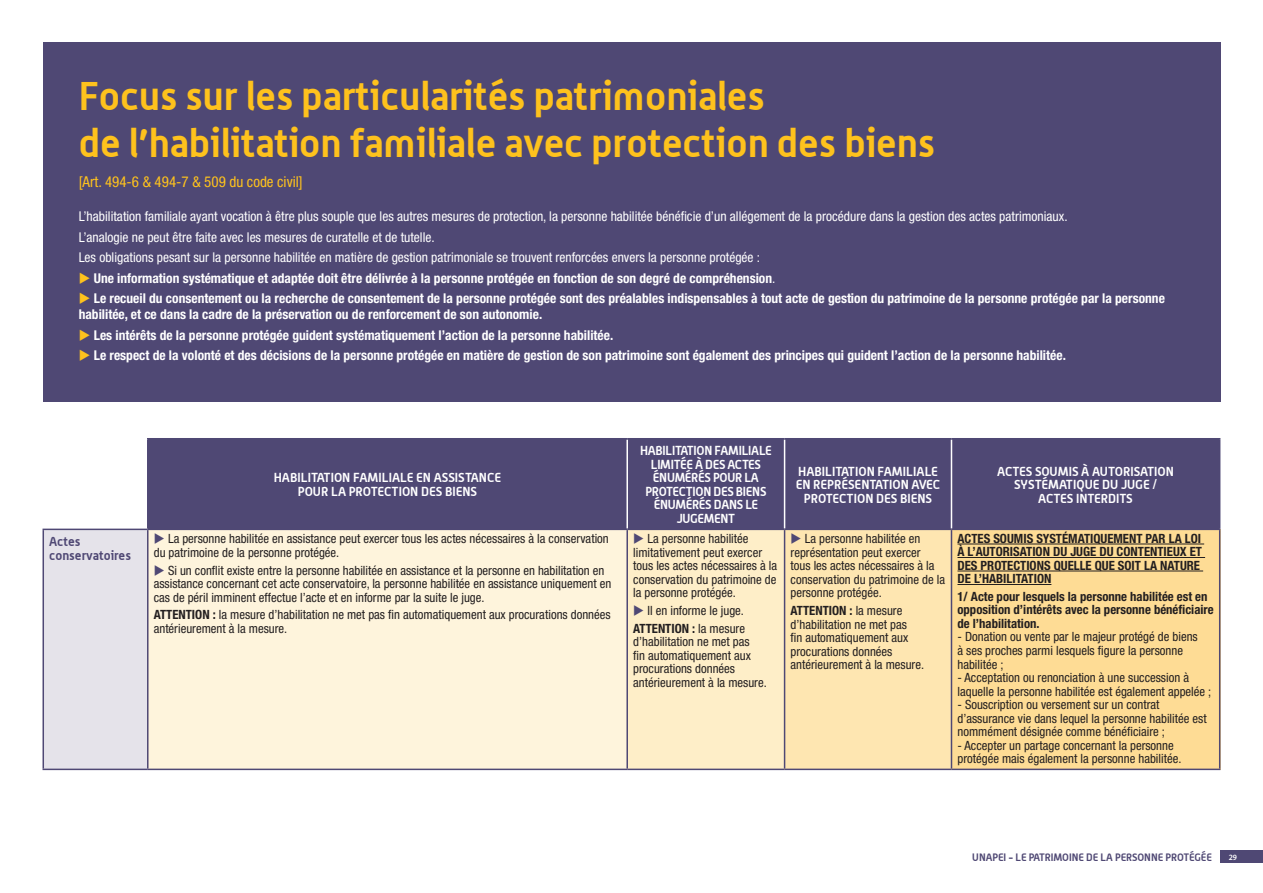
<style>
.page{position:relative;width:1263px;height:893px;background:#fff}
.page>*{position:absolute;margin:0;border:0;box-sizing:border-box;transform-origin:0 0}
.t1{font:700 39px/46.8px "Alwyn";color:#fec21d}
.t2{font:condensed 15px "Helvetica Neue LT Pro";color:#fec21d}
.t3{font:700 condensed 13.5px/16.2px "Helvetica Neue LT Pro";color:#fff}
.t4{font:condensed 13.5px/20.4px "Helvetica Neue LT Pro";color:#fff}
.t5{font:condensed 12.75px/13.5px "Helvetica Neue LT Pro";color:#231f20}
.t6{font:700 12.75px "Alwyn";color:#fff}
.t7{font:700 condensed 12.75px/13.5px "Helvetica Neue LT Pro";color:#231f20}
.t8{font:700 12.75px/13.5px "Alwyn";color:#4f4874}
.t9{font:700 10.5px "Alwyn";color:#4f4874}
.t10{font:600 8.1px "Myriad Pro";color:#fff;scale:.96 1}
.s1{color:#fec21d}
.s2{font-weight:400}
.s3{color:#4f4874}
.s4{font-weight:700}
</style>
<div class="page">
<div style="left:1220px;top:850px;width:43px;height:13px;background:#4f4874"></div>
<div style="left:148px;top:529px;width:479px;height:241px;background:#fef4dc"></div>
<div style="left:627px;top:529px;width:157px;height:241px;background:#feeec8"></div>
<div style="left:784px;top:529px;width:167px;height:241px;background:#fee6b1"></div>
<div style="left:951px;top:529px;width:270px;height:241px;background:#fedc95"></div>
<div style="left:43px;top:43px;width:1178px;height:359px;background:#4f4874"></div>
<div style="left:149px;top:439px;width:1070px;height:90px;background:#4f4874"></div>
<div style="left:43px;top:529px;width:105px;height:240px;background:#e5e3ea"></div>
<hr style="left:147px;top:439px;width:2px;height:90px;background:#4f4874">
<hr style="left:626px;top:439px;width:2px;height:90px;background:#fff">
<hr style="left:784px;top:439px;width:1px;height:90px;background:#fff">
<hr style="left:951px;top:439px;width:1px;height:90px;background:#fff">
<hr style="left:147px;top:438px;width:480px;height:1px;background:#4f4874">
<hr style="left:627px;top:438px;width:157px;height:1px;background:#4f4874">
<hr style="left:784px;top:438px;width:167px;height:1px;background:#4f4874">
<hr style="left:951px;top:438px;width:269px;height:1px;background:#4f4874">
<hr style="left:1219px;top:439px;width:1px;height:90px;background:#4f4874">
<hr style="left:148px;top:529px;width:479px;height:1px;background:#4f4874">
<hr style="left:627px;top:529px;width:157px;height:1px;background:#4f4874">
<hr style="left:784px;top:529px;width:167px;height:1px;background:#4f4874">
<hr style="left:951px;top:529px;width:269px;height:1px;background:#4f4874">
<hr style="left:43px;top:529px;width:105px;height:1px;background:#4f4874">
<hr style="left:43px;top:530px;width:1px;height:239px;background:#4f4874">
<hr style="left:147px;top:530px;width:2px;height:239px;background:#4f4874">
<hr style="left:626px;top:530px;width:2px;height:239px;background:#4f4874">
<hr style="left:784px;top:530px;width:1px;height:239px;background:#4f4874">
<hr style="left:951px;top:530px;width:1px;height:239px;background:#4f4874">
<hr style="left:1219px;top:530px;width:1px;height:239px;background:#4f4874">
<hr style="left:43px;top:769px;width:105px;height:1px;background:#4f4874">
<hr style="left:148px;top:769px;width:479px;height:1px;background:#4f4874">
<hr style="left:627px;top:769px;width:157px;height:1px;background:#4f4874">
<hr style="left:784px;top:769px;width:167px;height:1px;background:#4f4874">
<hr style="left:951px;top:769px;width:269px;height:1px;background:#4f4874">
<hr style="left:957px;top:544px;width:247px;height:1px;background:#231f20">
<hr style="left:957px;top:557px;width:248px;height:1px;background:#231f20">
<hr style="left:957px;top:571px;width:246px;height:1px;background:#231f20">
<hr style="left:957px;top:584px;width:94px;height:1px;background:#231f20">
<h1 class="t1" style="left:79px;top:72px;width:858px">FOCUS SUR LES PARTICULARITÉS PATRIMONIALES<br>DE L’HABILITATION FAMILIALE AVEC PROTECTION DES BIENS</h1>
<p class="t2" style="left:79px;top:173px;width:226px">[Art. 494-6 &amp; 494-7 &amp; 509 du code civil]</p>
<p class="t4" style="left:79px;top:206px;width:990px">L’habilitation familiale ayant vocation à être plus souple que les autres mesures de protection, la personne habilitée bénéficie d’un allégement de la procédure dans la gestion des actes patrimoniaux.<br>L’analogie ne peut être faite avec les mesures de curatelle et de tutelle.<br>Les obligations pesant sur la personne habilitée en matière de gestion patrimoniale se trouvent renforcées envers la personne protégée :</p>
<p class="t3" style="left:79px;top:270px;width:698px"><span class="s1">◆</span> Une information systématique et adaptée doit être délivrée à la personne protégée en fonction de son degré de compréhension<span class="s2">.</span></p>
<p class="t3" style="left:79px;top:290px;width:1088px"><span class="s1">◆</span> Le recueil du consentement ou la recherche de consentement de la personne protégée sont des préalables indispensables à tout acte de gestion du patrimoine de la personne protégée par la personne habilitée, et ce dans la cadre de la préservation ou de renforcement de son autonomie.</p>
<p class="t3" style="left:79px;top:327px;width:536px"><span class="s1">◆</span> Les intérêts de la personne protégée guident systématiquement l’action de la personne habilitée.</p>
<p class="t3" style="left:79px;top:347px;width:989px"><span class="s1">◆</span> Le respect de la volonté et des décisions de la personne protégée en matière de gestion de son patrimoine sont également des principes qui guident l’action de la personne habilitée.</p>
<p class="t6" style="left:274px;top:470px;width:16px">HABILITATION</p>
<p class="t6" style="left:353px;top:470px;width:8px">FAMILIALE</p>
<p class="t6" style="left:416px;top:470px;width:26px">EN ASSISTANCE</p>
<p class="t6" style="left:298px;top:483px;width:9px">POUR</p>
<p class="t6" style="left:331px;top:483px;width:26px">LA PROTECTION</p>
<p class="t6" style="left:421px;top:483px;width:8px">DES</p>
<p class="t6" style="left:445px;top:483px;width:8px">BIENS</p>
<p class="t8" style="left:49px;top:534px;width:83px">ACTES<br>CONSERVATOIRES</p>
<p class="t5" style="left:154px;top:532px;width:457px"><span class="s3">◆</span> La personne habilitée en assistance peut exercer tous les actes nécessaires à la conservation du patrimoine de la personne protégée.</p>
<p class="t5" style="left:154px;top:563px;width:459px"><span class="s3">◆</span> Si un conflit existe entre la personne habilitée en assistance et la personne en habilitation en assistance concernant cet acte conservatoire, la personne habilitée en assistance uniquement en cas de péril imminent effectue l’acte et en informe par la suite le juge.</p>
<p class="t5" style="left:154px;top:608px;width:458px"><span class="s4">Attention :</span> la mesure d’habilitation ne met pas fin automatiquement aux procurations données antérieurement à la mesure.</p>
<p class="t6" style="left:640px;top:443px;width:15px">HABILITATION</p>
<p class="t6" style="left:715px;top:443px;width:8px">FAMILIALE</p>
<p class="t6" style="left:651px;top:456px;width:7px">LIMITÉE</p>
<p class="t6" style="left:695px;top:456px;width:18px">À DES</p>
<p class="t6" style="left:728px;top:456px;width:8px">ACTES</p>
<p class="t6" style="left:653px;top:470px;width:9px">ÉNUMÉRÉS</p>
<p class="t6" style="left:713px;top:470px;width:8px">POUR</p>
<p class="t6" style="left:744px;top:470px;width:8px">LA</p>
<p class="t6" style="left:645px;top:483px;width:8px">PROTECTION</p>
<p class="t6" style="left:713px;top:483px;width:8px">DES</p>
<p class="t6" style="left:736px;top:483px;width:7px">BIENS</p>
<p class="t6" style="left:654px;top:497px;width:9px">ÉNUMÉRÉS</p>
<p class="t6" style="left:714px;top:497px;width:9px">DANS</p>
<p class="t6" style="left:745px;top:497px;width:7px">LE</p>
<p class="t6" style="left:677px;top:510px;width:9px">JUGEMENT</p>
<p class="t5" style="left:633px;top:532px;width:145px"><span class="s3">◆</span> La personne habilitée limitativement peut exercer tous les actes nécessaires à la conservation du patrimoine de la personne protégée.</p>
<p class="t5" style="left:633px;top:602px;width:113px;line-height:17.7px"><span class="s3">◆</span> Il en informe le juge.<br><span class="s4">Attention :</span> la mesure</p>
<p class="t5" style="left:633px;top:635px;width:135px">d’habilitation ne met pas<br>fin automatiquement aux procurations données antérieurement à la mesure.</p>
<p class="t6" style="left:798px;top:463px;width:16px">HABILITATION</p>
<p class="t6" style="left:877px;top:463px;width:8px">FAMILIALE</p>
<p class="t6" style="left:796px;top:477px;width:26px">EN REPRÉSENTATION</p>
<p class="t6" style="left:912px;top:477px;width:8px">AVEC</p>
<p class="t6" style="left:804px;top:490px;width:8px">PROTECTION</p>
<p class="t6" style="left:876px;top:490px;width:8px">DES</p>
<p class="t6" style="left:900px;top:490px;width:8px">BIENS</p>
<p class="t5" style="left:790px;top:532px;width:156px"><span class="s3">◆</span> La personne habilitée en représentation peut exercer<br>tous les actes nécessaires à la conservation du patrimoine de la personne protégée.</p>
<p class="t5" style="left:790px;top:604px;width:135px"><span class="s4">Attention :</span> la mesure d’habilitation ne met pas<br>fin automatiquement aux procurations données antérieurement à la mesure.</p>
<p class="t6" style="left:997px;top:463px;width:16px">ACTES</p>
<p class="t6" style="left:1035px;top:463px;width:9px">SOUMIS</p>
<p class="t6" style="left:1081px;top:463px;width:19px">À AUTORISATION</p>
<p class="t6" style="left:1014px;top:477px;width:22px">SYSTÉMATI</p>
<p class="t6" style="left:1076px;top:477px;width:53px">QUEDUJUGE</p>
<p class="t6" style="left:1152px;top:477px;width:6px">/</p>
<p class="t6" style="left:1038px;top:490px;width:16px">ACTES</p>
<p class="t6" style="left:1076px;top:490px;width:8px">INTERDITS</p>
<p class="t7" style="left:957px;top:531px;width:246px">Actes soumis systématiquement par la loi à l’autorisation du juge DU CONTENTIEUX et des protections quelle que soit la nature de l’habilitation</p>
<p class="t7" style="left:957px;top:589px;width:258px">1/ Acte pour lesquels la personne habilitée est en opposition d’intérêts avec la personne bénéficiaire de l’habilitation.</p>
<p class="t5" style="left:957px;top:630px;width:242px">- Donation ou vente par le majeur protégé de biens à ses proches parmi lesquels figure la personne habilitée ;</p>
<p class="t5" style="left:957px;top:671px;width:255px">- Acceptation ou renonciation à une succession à laquelle la personne habilitée est également appelée ;</p>
<p class="t5" style="left:957px;top:698px;width:251px">- Souscription ou versement sur un contrat d’assurance vie dans lequel la personne habilitée est nommément désignée comme bénéficiaire ;</p>
<p class="t5" style="left:957px;top:738px;width:225px">- Accepter un partage concernant la personne protégée mais également la personne habilitée.</p>
<p class="t9" style="left:972px;top:850px;width:241px">UNAPEI - LE PATRIMOINE DE LA PERSONNE PROTÉGÉE</p>
<p class="t10" style="left:1229px;top:852px;width:10px">29</p>
</div>
